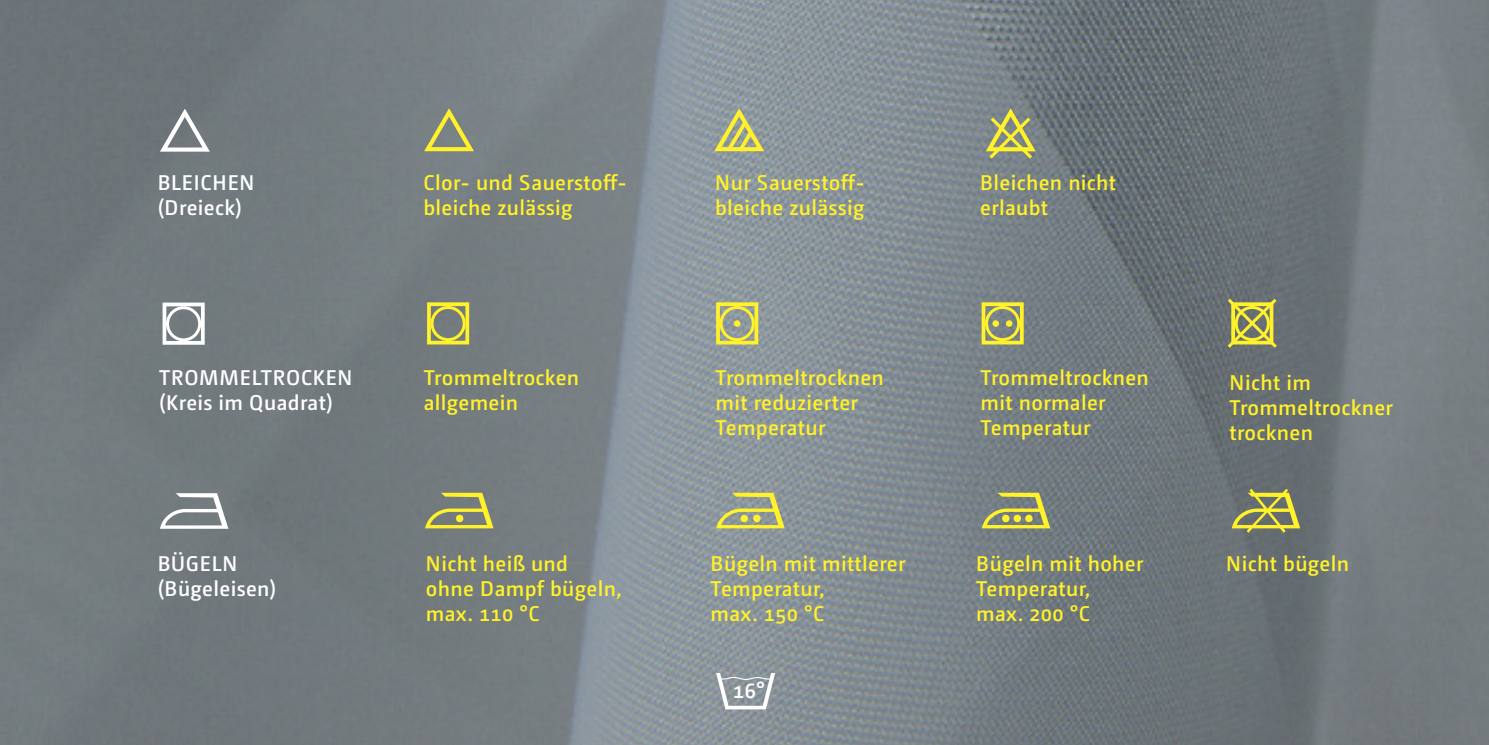
<style>
.page{position:relative;width:1489px;height:745px;background:#fff}
.page>*{position:absolute;margin:0;border:0;box-sizing:border-box;transform-origin:0 0}
.t1{font:63.25px "Textile Pi EF";color:#fff12a}
.t2{font:63.25px "Textile Pi EF";color:#fff}
.t3{font:600 22px "Camingo Dos";color:#fff}
.t4{font:600 21.25px/25px "Camingo Dos";letter-spacing:.015em;color:#fff12a}
.t5{font:600 21.25px/25px "Camingo Dos";letter-spacing:.04em;color:#fff}
.t6{font:600 21.25px/25px "Camingo Dos";letter-spacing:.02em;color:#fff}
</style>
<div class="page">
<img style="left:0;top:0;width:1488px;height:744px">
<svg style="left:716px;top:672px;width:59px;height:37px"></svg>
<svg style="left:724px;top:118px;width:32px;height:38px"></svg>
<div style="left:162px;top:302px;width:43px;height:42px;border:4px solid #fff"></div>
<svg style="left:166px;top:306px;width:35px;height:35px"></svg>
<div style="left:427px;top:302px;width:42px;height:42px;border:4px solid #fff12a"></div>
<svg style="left:430px;top:306px;width:35px;height:35px"></svg>
<div style="left:716px;top:302px;width:42px;height:42px;border:4px solid #fff12a"></div>
<svg style="left:719px;top:306px;width:35px;height:35px"></svg>
<div style="left:733px;top:320px;width:7px;height:6px;background:#fff12a;border-radius:50%"></div>
<div style="left:981px;top:302px;width:42px;height:42px;border:4px solid #fff12a"></div>
<svg style="left:984px;top:306px;width:36px;height:35px"></svg>
<div style="left:1005px;top:320px;width:7px;height:6px;background:#fff12a;border-radius:50%"></div>
<svg style="left:1224px;top:295px;width:55px;height:56px;background:#a09f57"></svg>
<h1 class="t2" style="left:159px;top:93px;width:53px">F</h1>
<h1 class="t1" style="left:423px;top:92px;width:53px">F</h1>
<h1 class="t1" style="left:985px;top:92px;width:53px">G</h1>
<h1 class="t1" style="left:713px;top:92px;width:53px">F</h1>
<p class="t4" style="left:423px;top:171px;width:205px">Clor- und Sauerstoff&shy;bleiche zulässig</p>
<p class="t5" style="left:158px;top:171px;width:98px">BLEICHEN (Dreieck)</p>
<p class="t4" style="left:715px;top:171px;width:151px">Nur Sauerstoff&shy;bleiche zulässig</p>
<p class="t4" style="left:980px;top:171px;width:137px">Bleichen nicht erlaubt</p>
<p class="t5" style="left:159px;top:366px;width:195px">TROMMELTROCKEN (Kreis im Quadrat)</p>
<p class="t4" style="left:715px;top:366px;width:170px">Trommeltrocknen mit reduzierter<br>Temperatur</p>
<p class="t4" style="left:980px;top:366px;width:170px">Trommeltrocknen mit normaler<br>Temperatur</p>
<p class="t4" style="left:424px;top:366px;width:157px">Trommeltrocken allgemein</p>
<p class="t4" style="left:1229px;top:371px;width:165px">Nicht im<br>Trommeltrockner trocknen</p>
<h1 class="t2" style="left:159px;top:469px;width:71px">N</h1>
<h1 class="t1" style="left:1230px;top:469px;width:71px">M</h1>
<h1 class="t1" style="left:424px;top:469px;width:71px">O</h1>
<h1 class="t1" style="left:715px;top:469px;width:71px">P</h1>
<h1 class="t1" style="left:981px;top:469px;width:71px">Q</h1>
<p class="t6" style="left:158px;top:552px;width:120px">BÜGELN (Bügeleisen)</p>
<p class="t4" style="left:426px;top:552px;width:197px">Nicht heiß und<br>ohne Dampf bügeln, max. 110 °C</p>
<p class="t4" style="left:710px;top:552px;width:196px">Bügeln mit mittlerer<br>Temperatur,<br>max. 150 °C</p>
<p class="t3" style="left:732px;top:681px;width:34px">16°</p>
<p class="t4" style="left:976px;top:552px;width:169px">Bügeln mit hoher<br>Temperatur,<br>max. 200 °C</p>
<p class="t4" style="left:1226px;top:552px;width:124px">Nicht bügeln</p>
</div>
